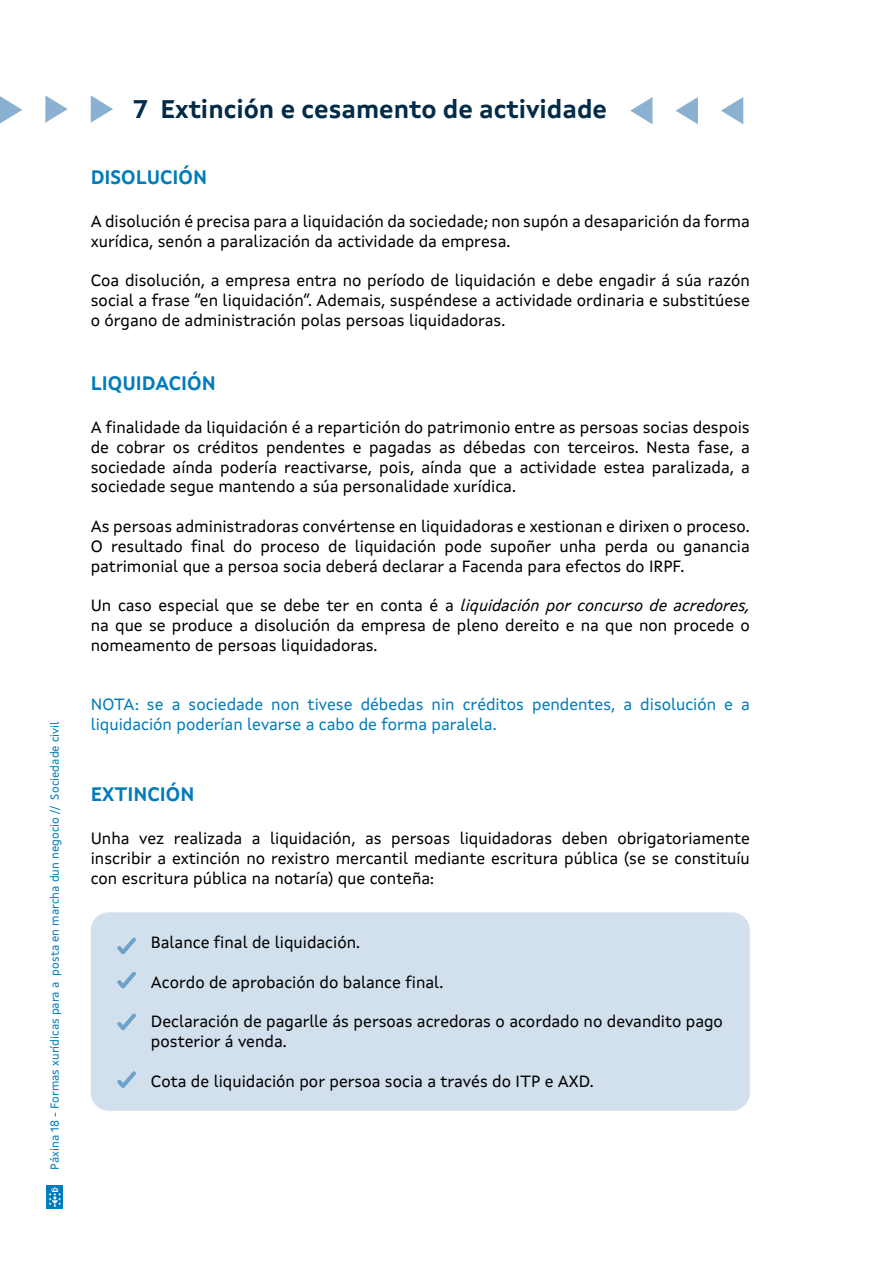
<style>
.page{position:relative;width:893px;height:1263px;background:#fff}
.page>*{position:absolute;margin:0;border:0;box-sizing:border-box;transform-origin:0 0}
.t1{font:700 25.5px "Xunta Sans";color:#002b49}
.t2{font:700 19.5px "Xunta Sans";color:#007cba}
.t3{font:16.5px/19.8px "Xunta Sans";color:#000;text-align:justify}
.t4{font:16.5px/19.8px "Xunta Sans";color:#007cba}
.t5{font:11.85px "Xunta Sans";color:#007cba}
.s1{font-style:italic}
</style>
<div class="page">
<div style="left:47px;top:1185px;width:16px;height:24px;background:#007cba"></div>
<svg style="left:49px;top:1187px;width:12px;height:19px"></svg>
<div style="left:91px;top:912px;width:659px;height:199px;background:#d2dfec;border-radius:18px"></div>
<svg style="left:117px;top:938px;width:19px;height:16px"></svg>
<svg style="left:117px;top:972px;width:19px;height:16px"></svg>
<svg style="left:117px;top:1071px;width:19px;height:17px"></svg>
<svg style="left:117px;top:1014px;width:19px;height:16px"></svg>
<svg style="left:0;top:96px;width:22px;height:27px"></svg>
<svg style="left:45px;top:95px;width:23px;height:28px"></svg>
<svg style="left:91px;top:95px;width:22px;height:28px"></svg>
<svg style="left:630px;top:97px;width:23px;height:27px"></svg>
<svg style="left:676px;top:97px;width:22px;height:27px"></svg>
<svg style="left:721px;top:97px;width:22px;height:27px"></svg>
<p class="t5" style="left:48px;top:1170px;width:450px;rotate:-90deg">Páxina 18 - Formas xurídicas para a posta en marcha dun negocio // Sociedade civil</p>
<h1 class="t1" style="left:134px;top:93px;width:475px">7 Extinción e cesamento de actividade</h1>
<p class="t2" style="left:91px;top:165px;width:118px">DISOLUCIÓN</p>
<p class="t3" style="left:91px;top:211px;width:660px">A disolución é precisa para a liquidación da sociedade; non supón a desaparición da forma xurídica, senón a paralización da actividade da empresa.</p>
<p class="t3" style="left:91px;top:270px;width:661px">Coa disolución, a empresa entra no período de liquidación e debe engadir á súa razón social a frase “en liquidación”. Ademais, suspéndese a actividade ordinaria e substitúese o órgano de administración polas persoas liquidadoras.</p>
<p class="t2" style="left:91px;top:371px;width:126px">LIQUIDACIÓN</p>
<p class="t3" style="left:91px;top:417px;width:661px">A finalidade da liquidación é a repartición do patrimonio entre as persoas socias despois de cobrar os créditos pendentes e pagadas as débedas con terceiros. Nesta fase, a sociedade aínda podería reactivarse, pois, aínda que a actividade estea paralizada, a sociedade segue mantendo a súa personalidade xurídica.</p>
<p class="t3" style="left:91px;top:516px;width:661px">As persoas administradoras convértense en liquidadoras e xestionan e dirixen o proceso.<br>O resultado final do proceso de liquidación pode supoñer unha perda ou ganancia patrimonial que a persoa socia deberá declarar a Facenda para efectos do IRPF.</p>
<p class="t3" style="left:91px;top:595px;width:661px">Un caso especial que se debe ter en conta é a <span class="s1">liquidación por concurso de acredores, </span>na que se produce a disolución da empresa de pleno dereito e na que non procede o nomeamento de persoas liquidadoras.</p>
<p class="t4" style="left:91px;top:694px;width:661px">NOTA: se a sociedade non tivese débedas nin créditos pendentes, a disolución e a liquidación poderían levarse a cabo de forma paralela.</p>
<p class="t2" style="left:91px;top:782px;width:105px">EXTINCIÓN</p>
<p class="t3" style="left:91px;top:828px;width:661px">Unha vez realizada a liquidación, as persoas liquidadoras deben obrigatoriamente inscribir a extinción no rexistro mercantil mediante escritura pública (se se constituíu con escritura pública na notaría) que conteña:</p>
<p class="t3" style="left:151px;top:932px;width:211px">Balance final de liquidación.</p>
<p class="t3" style="left:151px;top:972px;width:294px">Acordo de aprobación do balance final.</p>
<p class="t3" style="left:151px;top:1012px;width:573px">Declaración de pagarlle ás persoas acredoras o acordado no devandito pago posterior á venda.</p>
<p class="t3" style="left:151px;top:1071px;width:444px">Cota de liquidación por persoa socia a través do ITP e AXD.</p>
</div>
